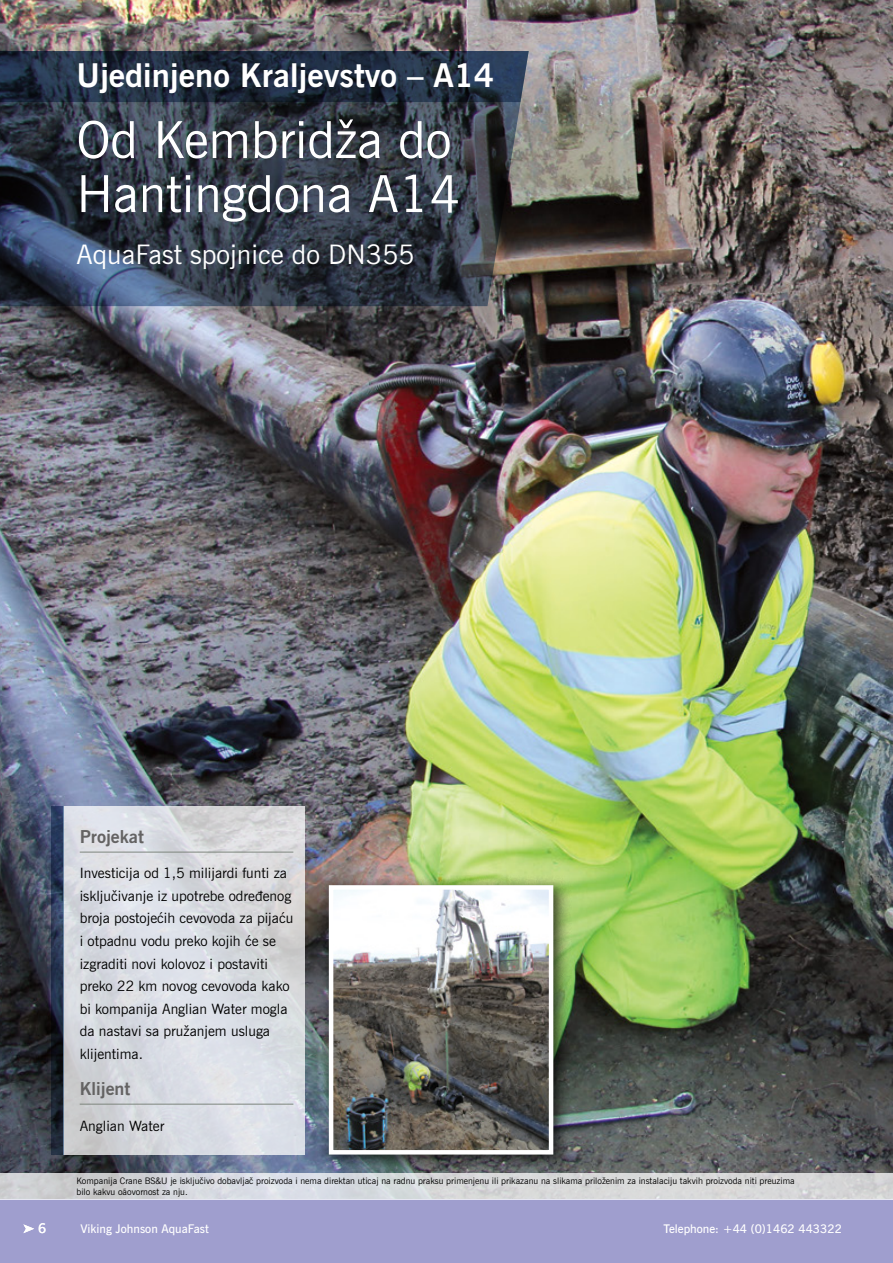
<style>
.page{position:relative;width:893px;height:1263px;background:#fff}
.page>*{position:absolute;margin:0;border:0;box-sizing:border-box;transform-origin:0 0}
.t1{font:51px/54px "News Gothic BT";color:#fff}
.t2{font:700 33px "News Gothic BT";color:#fff}
.t3{font:27px "News Gothic BT";color:#fff}
.t4{font:700 18px "News Gothic BT";color:#646363}
.t5{font:14.25px/22.5px "News Gothic BT";color:#000}
.t6{font:600 13.5px "News Gothic BT";color:#fff}
.t7{font:600 12px "News Gothic BT";color:#fff}
.t8{font:9px/10.5px "News Gothic BT";color:#000}
</style>
<div class="page">
<img style="left:0;top:0;width:892px;height:1173px">
<div style="left:0;top:1199px;width:893px;height:64px;background:#9f9ece"></div>
<div style="left:319px;top:875px;width:252px;height:297px;background:#000;opacity:.75"></div>
<img style="left:334px;top:890px;width:214px;height:259px">
<div style="left:329px;top:885px;width:224px;height:269px;border:4px solid #fff"></div>
<svg style="left:0;top:102px;width:529px;height:204px"></svg>
<svg style="left:0;top:51px;width:529px;height:51px"></svg>
<svg style="left:64px;top:806px;width:241px;height:348px;fill:#d9dce2"></svg>
<svg style="left:51px;top:806px;width:13px;height:348px"></svg>
<hr style="left:80px;top:852px;width:213px;height:1px;background:#7e867e">
<hr style="left:80px;top:1104px;width:213px;height:1px;background:#7e867e">
<svg style="left:0;top:1173px;width:893px;height:26px;fill:#d7d8d9"></svg>
<svg style="left:23px;top:1224px;width:11px;height:9px"></svg>
<h2 class="t2" style="left:77px;top:55px;width:419px">Ujedinjeno Kraljevstvo – A14</h2>
<h1 class="t1" style="left:77px;top:113px;width:385px">Od Kembridža do<br>Hantingdona A14</h1>
<h3 class="t3" style="left:77px;top:238px;width:339px">AquaFast spojnice do DN355</h3>
<p class="t6" style="left:38px;top:1220px;width:10px">6</p>
<p class="t4" style="left:80px;top:826px;width:66px">Projekat</p>
<p class="t5" style="left:80px;top:862px;width:215px">Investicija od 1,5 milijardi funti za isključivanje iz upotrebe određenog broja postojećih cevovoda za pijaću i otpadnu vodu preko kojih će se izgraditi novi kolovoz i postaviti preko 22 km novog cevovoda kako bi kompanija Anglian Water mogla da nastavi sa pružanjem usluga klijentima.</p>
<p class="t4" style="left:80px;top:1078px;width:52px">Klijent</p>
<p class="t5" style="left:80px;top:1114px;width:86px">Anglian Water</p>
<p class="t8" style="left:77px;top:1176px;width:720px">Kompanija Crane BS&amp;U je isključivo dobavljač proizvoda i nema direktan uticaj na radnu praksu primenjenu ili prikazanu na slikama priloženim za instalaciju takvih proizvoda niti preuzima bilo kakvu odgovornost za nju.</p>
<p class="t7" style="left:81px;top:1222px;width:130px">Viking Johnson AquaFast</p>
<p class="t7" style="left:664px;top:1222px;width:180px">Telephone: +44 (0)1462 443322</p>
</div>
